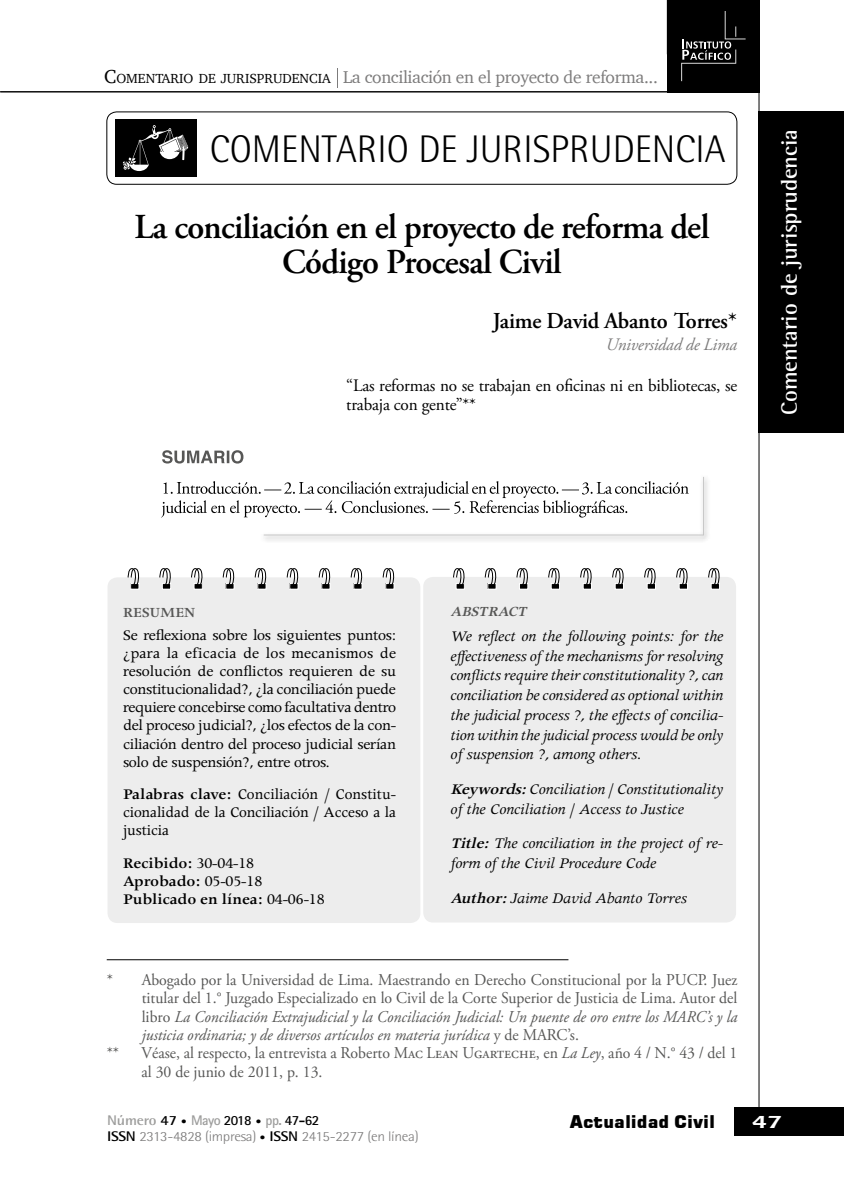
<style>
.page{position:relative;width:844px;height:1191px;background:#fff}
.page>*{position:absolute;margin:0;border:0;box-sizing:border-box;transform-origin:0 0}
.t1{font:300 38.5px "Rotis Semi Sans Std";color:#000}
.t2{font:600 35px/35px "Adobe Garamond Pro";letter-spacing:-.02em;color:#000;text-align:center}
.t3{font:700 22.75px "Rotis Semi Serif Std";color:#fff}
.t4{font:600 22.75px "Adobe Garamond Pro";letter-spacing:-.01em;color:#000}
.t5{font:17.5px/19.2px "Adobe Garamond Pro";letter-spacing:-.01em;color:#000}
.t6{font:17.5px "Charter";letter-spacing:-.02em;color:#7c7b7b}
.t7{font:italic 17.5px "Adobe Garamond Pro";letter-spacing:-.01em;color:#7c7b7b}
.t8{font:17.5px "Square 721 Blk";color:#000}
.t9{font:700 17.5px "Chianti BT";color:#fff;scale:1.45 1}
.t10{font:italic 16.62px/19.8px "Apollo MT Std";letter-spacing:-.01em;color:#000}
.t11{font:16.62px/18px "Apollo MT Std";letter-spacing:-.015em;color:#000;text-align:justify}
.t12{font:600 16.62px/18px "Apollo MT Std";letter-spacing:-.01em;color:#000}
.t13{font:16.45px/18.4px "Adobe Garamond Pro";color:#575756;scale:.96 1}
.t14{font:italic 16.45px "Adobe Garamond Pro";color:#575756;scale:.96 1}
.t15{font:italic 600 15.75px "Apollo MT Std";color:#575756}
.t16{font:600 15.75px "Apollo MT Std";color:#575756}
.t17{font:300 14px "Rotis Semi Sans Std";letter-spacing:-.02em;color:#7c7b7b;scale:1.1 1}
.t18{font:700 14px "Rotis Sans Serif Std";letter-spacing:-.04em;color:#000}
.t19{font:13.47px "Charter";color:#000}
.s1{font-size:19.25px}
.s2{font-weight:600}
.s3{font-weight:400}
.s4{font-style:normal}
.s5{font-style:italic}
.s6{font-family:"Rotis Semi Sans Std";color:#9d9d9c}
.s7{font-family:"Rotis Semi Sans Std"}
.s8{font-family:"Rotis Semi Sans Std";font-size:10.5px}
.s9{color:#9d9d9c}
.s10{font-weight:700;color:#000}
.s11{font-weight:700;font-size:10.5px;color:#000}
</style>
<div class="page">
<div style="left:734px;top:1107px;width:109px;height:29px;background:#000"></div>
<hr style="left:758px;top:92px;width:1px;height:1015px;background:#000">
<div style="left:667px;top:0;width:92px;height:92px;background:#000"></div>
<svg style="left:681px;top:11px;width:65px;height:70px"></svg>
<hr style="left:0;top:91px;width:759px;height:1px;background:#000">
<svg style="left:337px;top:68px;width:1px;height:20px"></svg>
<div style="left:107px;top:577px;width:313px;height:346px;background:#ededed;border-radius:10px"></div>
<div style="left:423px;top:577px;width:313px;height:345px;background:#ededed;border-radius:10px"></div>
<svg style="left:222px;top:568px;width:13px;height:20px"></svg>
<div style="left:550px;top:583px;width:10px;height:6px;border:1px solid #fff"></div>
<svg style="left:548px;top:568px;width:12px;height:20px"></svg>
<div style="left:193px;top:583px;width:10px;height:6px;border:1px solid #fff"></div>
<svg style="left:191px;top:568px;width:12px;height:20px"></svg>
<div style="left:519px;top:583px;width:9px;height:6px;border:1px solid #fff"></div>
<svg style="left:516px;top:568px;width:12px;height:20px"></svg>
<div style="left:162px;top:583px;width:9px;height:6px;border:1px solid #fff"></div>
<svg style="left:159px;top:568px;width:12px;height:20px"></svg>
<svg style="left:484px;top:568px;width:13px;height:20px"></svg>
<div style="left:130px;top:583px;width:9px;height:6px;border:1px solid #fff"></div>
<svg style="left:127px;top:568px;width:12px;height:20px"></svg>
<div style="left:455px;top:583px;width:9px;height:6px;border:1px solid #fff"></div>
<svg style="left:453px;top:568px;width:12px;height:20px"></svg>
<svg style="left:254px;top:568px;width:13px;height:20px"></svg>
<div style="left:582px;top:583px;width:9px;height:6px;border:1px solid #fff"></div>
<svg style="left:580px;top:568px;width:12px;height:20px"></svg>
<svg style="left:286px;top:568px;width:13px;height:20px"></svg>
<div style="left:614px;top:583px;width:9px;height:6px;border:1px solid #fff"></div>
<svg style="left:612px;top:568px;width:12px;height:20px"></svg>
<svg style="left:318px;top:568px;width:13px;height:20px"></svg>
<div style="left:646px;top:583px;width:9px;height:6px;border:1px solid #fff"></div>
<svg style="left:644px;top:568px;width:12px;height:20px"></svg>
<svg style="left:350px;top:568px;width:13px;height:20px"></svg>
<div style="left:678px;top:583px;width:9px;height:6px;border:1px solid #fff"></div>
<svg style="left:676px;top:568px;width:12px;height:20px"></svg>
<svg style="left:382px;top:568px;width:13px;height:20px"></svg>
<div style="left:710px;top:583px;width:9px;height:6px;border:1px solid #fff"></div>
<svg style="left:708px;top:568px;width:12px;height:20px"></svg>
<div style="left:758px;top:111px;width:85px;height:321px;background:#000"></div>
<div style="left:115px;top:120px;width:81px;height:57px;background:#000"></div>
<svg style="left:123px;top:125px;width:65px;height:46px"></svg>
<div style="left:107px;top:112px;width:630px;height:72px;border:1px solid #000;border-radius:10px"></div>
<hr style="left:107px;top:959px;width:461px;height:1px;background:#000">
<div style="left:260px;top:474px;width:450px;height:69px;background:#000;opacity:.51"></div>
<svg style="left:161px;top:476px;width:543px;height:60px"></svg>
<svg style="left:162px;top:450px;width:81px;height:13px"></svg>
<p class="t19" style="left:104px;top:67px;width:228px"><span class="s1">C</span>OMENTARIO DE JURISPRUDENCIA</p>
<p class="t6" style="left:343px;top:62px;width:316px">La conciliación en el proyecto de reforma...</p>
<h1 class="t1" style="left:210px;top:127px;width:517px">COMENTARIO DE JURISPRUDENCIA</h1>
<h2 class="t2" style="left:134px;top:210px;width:576px">La conciliación en el proyecto de reforma del<br>Código Procesal Civil</h2>
<h3 class="t4" style="left:492px;top:308px;width:246px">Jaime David Abanto Torres*</h3>
<p class="t7" style="left:605px;top:334px;width:133px">Universidad de Lima</p>
<p class="t5" style="left:346px;top:376px;width:392px">“Las reformas no se trabajan en oficinas ni en bibliotecas, se trabaja con gente”**</p>
<h3 class="t3" style="left:775px;top:415px;width:287px;rotate:-90deg">Comentario de jurisprudencia</h3>
<p class="t16" style="left:123px;top:604px;width:74px">RESUMEN</p>
<p class="t11" style="left:123px;top:627px;width:275px">Se reflexiona sobre los siguientes puntos: ¿para la eficacia de los mecanismos de resolución de conflictos requieren de su constitucionalidad?, ¿la conciliación puede requiere concebirse como facultativa dentro del proceso judicial?, ¿los efectos de la con&shy;ciliación dentro del proceso judicial serían solo de suspensión?, entre otros.</p>
<p class="t11" style="left:123px;top:786px;width:274px"><span class="s2">Palabras clave:</span> Conciliación / Constitu&shy;cionalidad de la Conciliación / Acceso a la justicia</p>
<p class="t12" style="left:123px;top:855px;width:203px">Recibido: <span class="s3">30-04-18<br></span>Aprobado: <span class="s3">05-05-18<br></span>Publicado en línea: <span class="s3">04-06-18</span></p>
<p class="t15" style="left:450px;top:603px;width:82px">ABSTRACT</p>
<p class="t10" style="left:450px;top:627px;width:274px;text-align:justify">We reflect on the following points: for the effectiveness of the mechanisms for resolving conflicts require their constitutionality ?, can conciliation be considered as optional within the judicial process ?, the effects of concilia&shy;tion within the judicial process would be only of suspension ?, among others.</p>
<p class="t10" style="left:450px;top:780px;width:274px"><span class="s2">Keywords:</span>Conciliation / Constitutionality of the Conciliation / Access to Justice</p>
<p class="t10" style="left:450px;top:835px;width:274px"><span class="s2">Title:</span>The conciliation in the project of re&shy;form of the Civil Procedure Code</p>
<p class="t10" style="left:450px;top:889px;width:238px"><span class="s2">Author:</span>Jaime David Abanto Torres</p>
<p class="t13" style="left:107px;top:971px;width:658px">* Abogado por la Universidad de Lima. Maestrando en Derecho Constitucional por la PUCP. Juez</p>
<p class="t13" style="left:142px;top:989px;width:621px">titular del 1.° Juzgado Especializado en lo Civil de la Corte Superior de Justicia de Lima. Autor del</p>
<p class="t14" style="left:142px;top:1006px;width:621px"><span class="s4">libro</span> La Conciliación Extrajudicial y la Conciliación Judicial: Un puente de oro entre los MARC’s y la</p>
<p class="t14" style="left:142px;top:1024px;width:457px">justicia ordinaria; y de diversos artículos en materia jurídica <span class="s4">y de MARC’s.</span></p>
<p class="t13" style="left:107px;top:1044px;width:14px">**</p>
<p class="t13" style="left:141px;top:1044px;width:622px">Véase, al respecto, la entrevista a Roberto Mac Lean Ugarteche, en <span class="s5">La Ley</span>, año 4 / N.° 43 / del 1 al 30 de junio de 2011, p. 13.</p>
<p class="t18" style="left:107px;top:1111px;width:213px"><span class="s6">Número</span> <span class="s7">47</span> <span class="s8">•</span> <span class="s9">Mayo</span> 2018 <span class="s8">•</span> <span class="s9">pp.</span> 47-62</p>
<p class="t17" style="left:107px;top:1128px;width:285px"><span class="s10">ISSN</span> 2313-4828 (impresa) <span class="s11">•</span> <span class="s10">ISSN</span> 2415-2277 (en línea)</p>
<p class="t8" style="left:569px;top:1111px;width:147px">Actualidad Civil</p>
<p class="t9" style="left:751px;top:1109px;width:23px">47</p>
</div>
